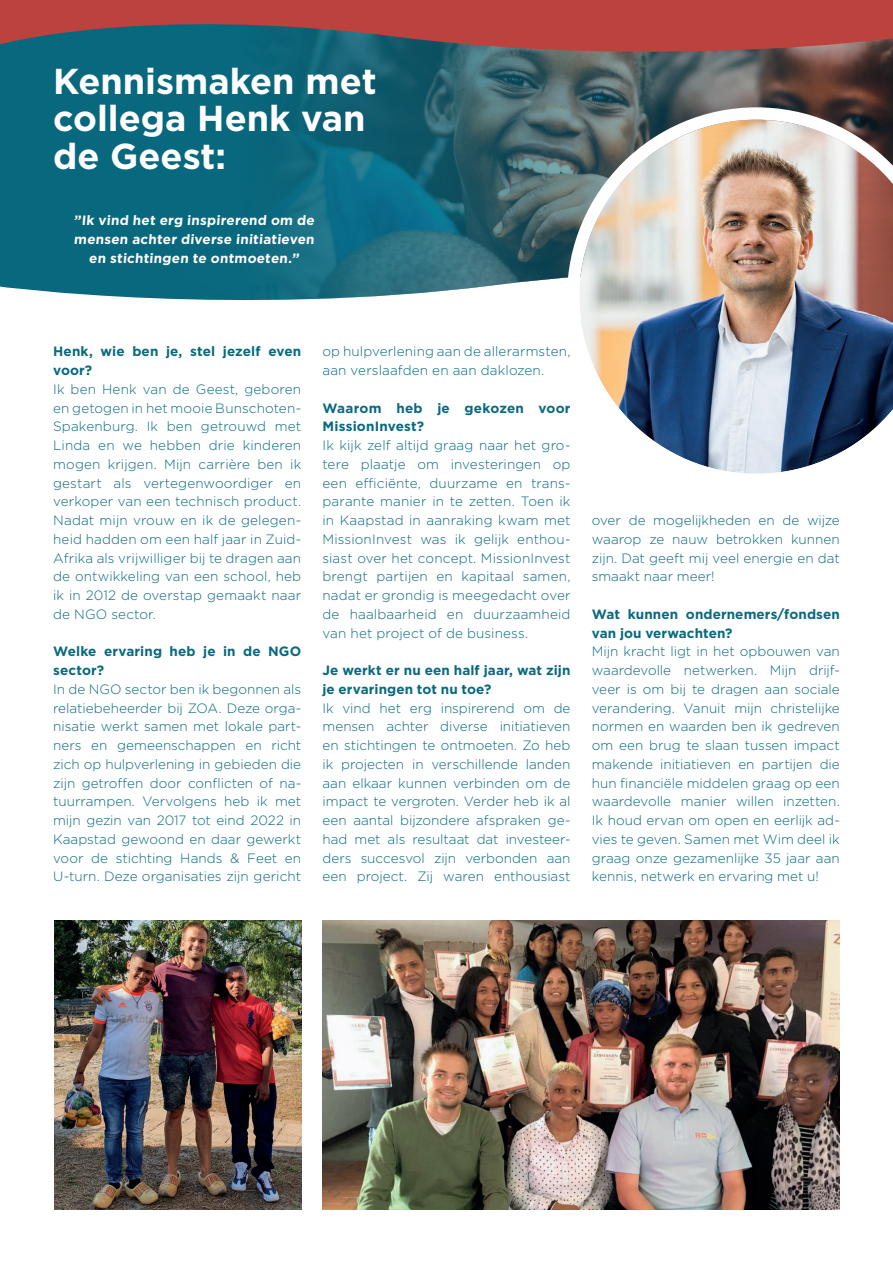
<style>
.page{position:relative;width:893px;height:1263px;background:#fff}
.page>*{position:absolute;margin:0;border:0;box-sizing:border-box;transform-origin:0 0}
.t1{font:700 36px/37.5px "Gotham";color:#fff}
.t2{font:300 13.5px/18.8px "Gotham";letter-spacing:.005em;color:#08697f;text-align:justify}
.t3{font:700 13.5px/18.8px "Gotham";letter-spacing:.01em;color:#08697f}
.t4{font:700 13.5px/18.8px "Gotham";color:#fff;text-align:center}
</style>
<div class="page">
<img style="left:1px;top:70px;width:892px;height:231px">
<svg style="left:0;top:0;width:893px;height:70px;background:#7b5054"></svg>
<img style="left:322px;top:921px;width:518px;height:289px">
<img style="left:54px;top:921px;width:248px;height:289px">
<img style="left:567px;top:107px;width:326px;height:367px">
<h1 class="t1" style="left:53px;top:62px;width:325px">Kennismaken met collega Henk van de Geest:</h1>
<p class="t4" style="left:74px;top:211px;width:244px">”Ik vind het erg inspirerend om de mensen achter diverse initiatieven en stichtingen te ontmoeten.”</p>
<p class="t3" style="left:53px;top:342px;width:250px">Henk, wie ben je, stel jezelf even voor?</p>
<p class="t2" style="left:53px;top:379px;width:250px">Ik ben Henk van de Geest, geboren en getogen in het mooie Bunschoten-Spakenburg. Ik ben getrouwd met Linda en we hebben drie kinderen mogen krijgen. Mijn carrière ben ik gestart als vertegenwoordiger en verkoper van een technisch product.<br>Nadat mijn vrouw en ik de gelegen&shy;heid hadden om een half jaar in Zuid-Afrika als vrijwilliger bij te dragen aan de ontwikkeling van een school, heb ik in 2012 de overstap gemaakt naar de NGO sector.</p>
<p class="t3" style="left:53px;top:642px;width:250px">Welke ervaring heb je in de NGO sector?</p>
<p class="t2" style="left:53px;top:679px;width:250px">In de NGO sector ben ik begonnen als relatiebeheerder bij ZOA. Deze orga&shy;nisatie werkt samen met lokale part&shy;ners en gemeenschappen en richt zich op hulpverlening in gebieden die zijn getroffen door conflicten of na&shy;tuurrampen. Vervolgens heb ik met mijn gezin van 2017 tot eind 2022 in Kaapstad gewoond en daar gewerkt voor de stichting Hands &amp; Feet en U-turn. Deze organisaties zijn gericht</p>
<p class="t2" style="left:322px;top:342px;width:250px">op hulpverlening aan de allerarmsten, aan verslaafden en aan daklozen.</p>
<p class="t3" style="left:322px;top:398px;width:250px">Waarom heb je gekozen voor<br>MissionInvest?</p>
<p class="t2" style="left:322px;top:436px;width:250px">Ik kijk zelf altijd graag naar het gro&shy;tere plaatje om investeringen op een efficiënte, duurzame en trans&shy;parante manier in te zetten. Toen ik in Kaapstad in aanraking kwam met MissionInvest was ik gelijk enthou&shy;siast over het concept. MissionInvest brengt partijen en kapitaal samen, nadat er grondig is meegedacht over de haalbaarheid en duurzaamheid van het project of de business.</p>
<p class="t3" style="left:322px;top:661px;width:250px">Je werkt er nu een half jaar, wat zijn je ervaringen tot nu toe?</p>
<p class="t2" style="left:322px;top:698px;width:250px">Ik vind het erg inspirerend om de mensen achter diverse initiatieven en stichtingen te ontmoeten. Zo heb ik projecten in verschillende landen aan elkaar kunnen verbinden om de impact te vergroten. Verder heb ik al een aantal bijzondere afspraken ge&shy;had met als resultaat dat investeer&shy;ders succesvol zijn verbonden aan een project. Zij waren enthousiast</p>
<p class="t2" style="left:592px;top:510px;width:250px">over de mogelijkheden en de wijze waarop ze nauw betrokken kunnen zijn. Dat geeft mij veel energie en dat smaakt naar meer!</p>
<p class="t3" style="left:592px;top:605px;width:250px">Wat kunnen ondernemers/fondsen van jou verwachten?</p>
<p class="t2" style="left:592px;top:642px;width:250px">Mijn kracht ligt in het opbouwen van waardevolle netwerken. Mijn drijf&shy;veer is om bij te dragen aan sociale verandering. Vanuit mijn christelijke normen en waarden ben ik gedreven om een brug te slaan tussen impact makende initiatieven en partijen die hun financiële middelen graag op een waardevolle manier willen inzetten.<br>Ik houd ervan om open en eerlijk ad&shy;vies te geven. Samen met Wim deel ik graag onze gezamenlijke 35 jaar aan kennis, netwerk en ervaring met u!</p>
</div>
